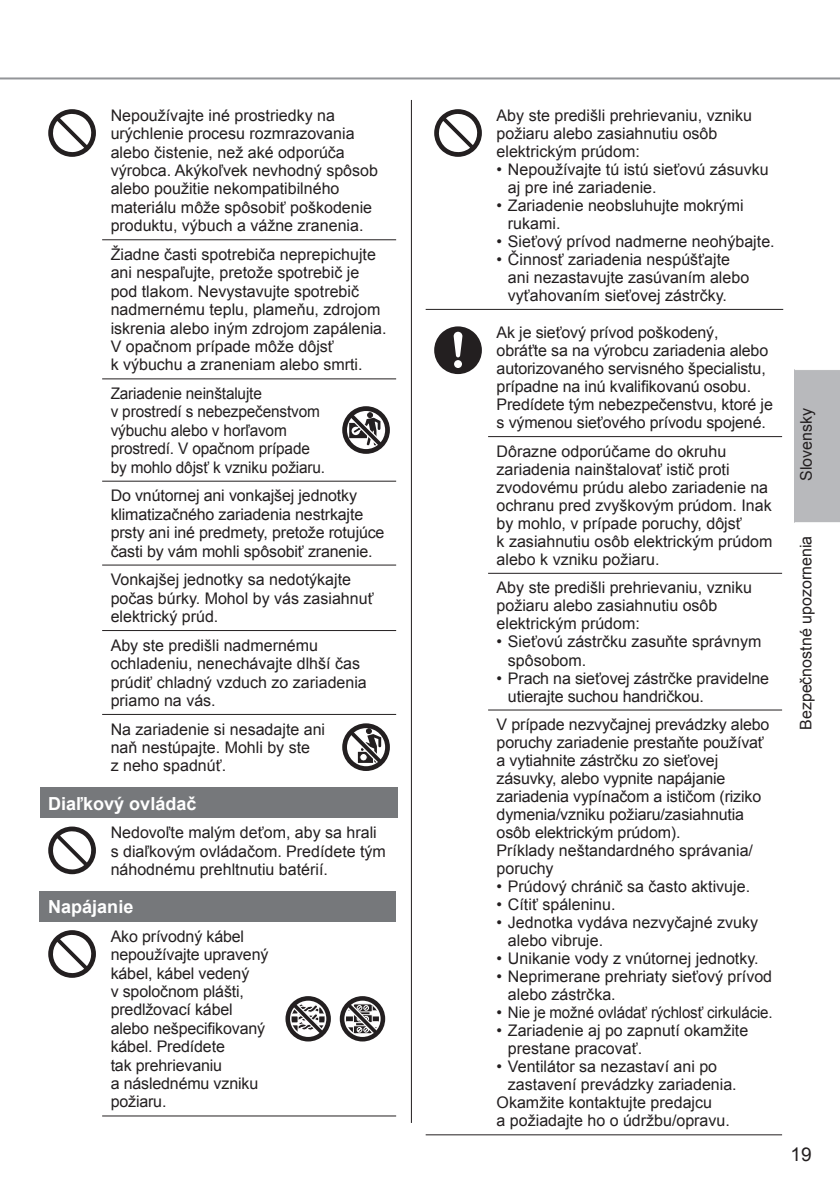
<style>
.page{position:relative;width:840px;height:1191px;background:#fff}
.page>*{position:absolute;margin:0;border:0;box-sizing:border-box;transform-origin:0 0}
.t1{font:19px "Arial";color:#231f20}
.t2{font:700 18px "Arial";color:#fff}
.t3{font:16px/18.4px "Arial";color:#231f20}
.t4{font:16px/18.4px "Arial";color:#231f20;scale:.96 1}
</style>
<div class="page">
<hr style="left:102px;top:239px;width:294px;height:1px;background:#231f20">
<hr style="left:102px;top:378px;width:294px;height:1px;background:#231f20">
<hr style="left:102px;top:480px;width:294px;height:2px;background:#231f20">
<hr style="left:102px;top:564px;width:294px;height:1px;background:#231f20">
<hr style="left:102px;top:630px;width:294px;height:1px;background:#231f20">
<hr style="left:102px;top:714px;width:294px;height:1px;background:#231f20">
<svg style="left:48px;top:109px;width:48px;height:48px"></svg>
<svg style="left:342px;top:406px;width:47px;height:48px"></svg>
<svg style="left:342px;top:723px;width:47px;height:48px"></svg>
<div style="left:40px;top:788px;width:357px;height:30px;background:#76787b"></div>
<svg style="left:48px;top:826px;width:48px;height:48px"></svg>
<div style="left:40px;top:891px;width:356px;height:30px;background:#76787b"></div>
<hr style="left:102px;top:1115px;width:294px;height:1px;background:#231f20">
<svg style="left:48px;top:930px;width:48px;height:47px"></svg>
<svg style="left:285px;top:996px;width:46px;height:45px"></svg>
<svg style="left:339px;top:996px;width:46px;height:45px"></svg>
<hr style="left:425px;top:309px;width:357px;height:1px;background:#231f20">
<svg style="left:434px;top:109px;width:47px;height:48px"></svg>
<hr style="left:488px;top:436px;width:293px;height:1px;background:#231f20">
<hr style="left:425px;top:1134px;width:356px;height:1px;background:#231f20">
<hr style="left:488px;top:573px;width:293px;height:1px;background:#231f20">
<hr style="left:488px;top:709px;width:293px;height:1px;background:#231f20">
<svg style="left:434px;top:326px;width:47px;height:48px"></svg>
<hr style="left:410px;top:100px;width:1px;height:1023px;background:#231f20">
<hr style="left:0;top:77px;width:839px;height:2px;background:#939598">
<div style="left:794px;top:369px;width:45px;height:153px;background:#b8b9bc"></div>
<hr style="left:794px;top:369px;width:45px;height:1px;background:#fff">
<p class="t3" style="left:111px;top:106px;width:269px">Nepoužívajte iné prostriedky na urýchlenie procesu rozmrazovania alebo čistenie, než aké odporúča výrobca. Akýkoľvek nevhodný spôsob alebo použitie nekompatibilného materiálu môže spôsobiť poškodenie produktu, výbuch a vážne zranenia.</p>
<p class="t3" style="left:111px;top:245px;width:277px">Žiadne časti spotrebiča neprepichujte ani nespaľujte, pretože spotrebič je pod tlakom. Nevystavujte spotrebič nadmernému teplu, plameňu, zdrojom iskrenia alebo iným zdrojom zapálenia.<br>V opačnom prípade môže dôjsť<br>k výbuchu a zraneniam alebo smrti.</p>
<p class="t4" style="left:111px;top:384px;width:225px">Zariadenie neinštalujte<br>v prostredí s nebezpečenstvom výbuchu alebo v horľavom prostredí. V opačnom prípade by mohlo dôjsť k vzniku požiaru.</p>
<p class="t3" style="left:111px;top:486px;width:275px">Do vnútornej ani vonkajšej jednotky klimatizačného zariadenia nestrkajte prsty ani iné predmety, pretože rotujúce časti by vám mohli spôsobiť zranenie.</p>
<p class="t3" style="left:111px;top:570px;width:264px">Vonkajšej jednotky sa nedotýkajte počas búrky. Mohol by vás zasiahnuť elektrický prúd.</p>
<p class="t3" style="left:111px;top:636px;width:257px">Aby ste predišli nadmernému ochladeniu, nenechávajte dlhší čas prúdiť chladný vzduch zo zariadenia priamo na vás.</p>
<p class="t3" style="left:111px;top:720px;width:216px">Na zariadenie si nesadajte ani naň nestúpajte. Mohli by ste<br>z neho spadnúť.</p>
<p class="t2" style="left:48px;top:793px;width:150px">Diaľkový ovládač</p>
<p class="t3" style="left:111px;top:823px;width:277px">Nedovoľte malým deťom, aby sa hrali s diaľkovým ovládačom. Predídete tým náhodnému prehltnutiu batérií.</p>
<p class="t2" style="left:48px;top:897px;width:87px">Napájanie</p>
<p class="t3" style="left:111px;top:927px;width:159px">Ako prívodný kábel nepoužívajte upravený kábel, kábel vedený<br>v spoločnom plášti, predlžovací kábel alebo nešpecifikovaný kábel. Predídete<br>tak prehrievaniu<br>a následnému vzniku požiaru.</p>
<p class="t3" style="left:496px;top:106px;width:257px">Aby ste predišli prehrievaniu, vzniku požiaru alebo zasiahnutiu osôb elektrickým prúdom:</p>
<p class="t3" style="left:507px;top:160px;width:262px;text-indent:-11px">• Nepoužívajte tú istú sieťovú zásuvku aj pre iné zariadenie.</p>
<p class="t3" style="left:507px;top:196px;width:237px;text-indent:-11px">• Zariadenie neobsluhujte mokrými rukami.</p>
<p class="t3" style="left:496px;top:232px;width:279px">• Sieťový prívod nadmerne neohýbajte.</p>
<p class="t3" style="left:507px;top:250px;width:243px;text-indent:-11px">• Činnosť zariadenia nespúšťajte ani nezastavujte zasúvaním alebo vyťahovaním sieťovej zástrčky.</p>
<p class="t3" style="left:496px;top:323px;width:278px">Ak je sieťový prívod poškodený, obráťte sa na výrobcu zariadenia alebo autorizovaného servisného špecialistu, prípadne na inú kvalifikovanú osobu.<br>Predídete tým nebezpečenstvu, ktoré je s výmenou sieťového prívodu spojené.</p>
<p class="t3" style="left:496px;top:442px;width:277px">Dôrazne odporúčame do okruhu zariadenia nainštalovať istič proti zvodovému prúdu alebo zariadenie na ochranu pred zvyškovým prúdom. Inak by mohlo, v prípade poruchy, dôjsť<br>k zasiahnutiu osôb elektrickým prúdom alebo k vzniku požiaru.</p>
<p class="t3" style="left:496px;top:579px;width:257px">Aby ste predišli prehrievaniu, vzniku požiaru alebo zasiahnutiu osôb elektrickým prúdom:</p>
<p class="t3" style="left:507px;top:633px;width:255px;text-indent:-11px">• Sieťovú zástrčku zasuňte správnym spôsobom.</p>
<p class="t3" style="left:507px;top:669px;width:262px;text-indent:-11px">• Prach na sieťovej zástrčke pravidelne utierajte suchou handričkou.</p>
<p class="t3" style="left:496px;top:715px;width:274px">V prípade nezvyčajnej prevádzky alebo poruchy zariadenie prestaňte používať a vytiahnite zástrčku zo sieťovej zásuvky, alebo vypnite napájanie zariadenia vypínačom a ističom (riziko dymenia/vzniku požiaru/zasiahnutia osôb elektrickým prúdom).<br>Príklady neštandardného správania/ poruchy</p>
<p class="t3" style="left:496px;top:877px;width:255px">• Prúdový chránič sa často aktivuje.</p>
<p class="t3" style="left:496px;top:895px;width:120px">• Cítiť spáleninu.</p>
<p class="t3" style="left:507px;top:913px;width:251px;text-indent:-11px">• Jednotka vydáva nezvyčajné zvuky alebo vibruje.</p>
<p class="t3" style="left:496px;top:949px;width:263px">• Unikanie vody z vnútornej jednotky.</p>
<p class="t3" style="left:507px;top:967px;width:265px;text-indent:-11px">• Neprimerane prehriaty sieťový prívod alebo zástrčka.</p>
<p class="t3" style="left:496px;top:1003px;width:277px">• Nie je možné ovládať rýchlosť cirkulácie.</p>
<p class="t3" style="left:507px;top:1021px;width:242px;text-indent:-11px">• Zariadenie aj po zapnutí okamžite prestane pracovať.</p>
<p class="t3" style="left:496px;top:1057px;width:222px">• Ventilátor sa nezastaví ani po</p>
<p class="t3" style="left:507px;top:1075px;width:230px">zastavení prevádzky zariadenia.</p>
<p class="t3" style="left:496px;top:1093px;width:217px">Okamžite kontaktujte predajcu</p>
<p class="t3" style="left:496px;top:1111px;width:235px">a požiadajte ho o údržbu/opravu.</p>
<p class="t3" style="left:796px;top:481px;width:74px;rotate:-90deg">Slovensky</p>
<p class="t3" style="left:796px;top:730px;width:195px;rotate:-90deg">Bezpečnostné upozornenia</p>
<p class="t1" style="left:790px;top:1143px;width:23px">19</p>
</div>
